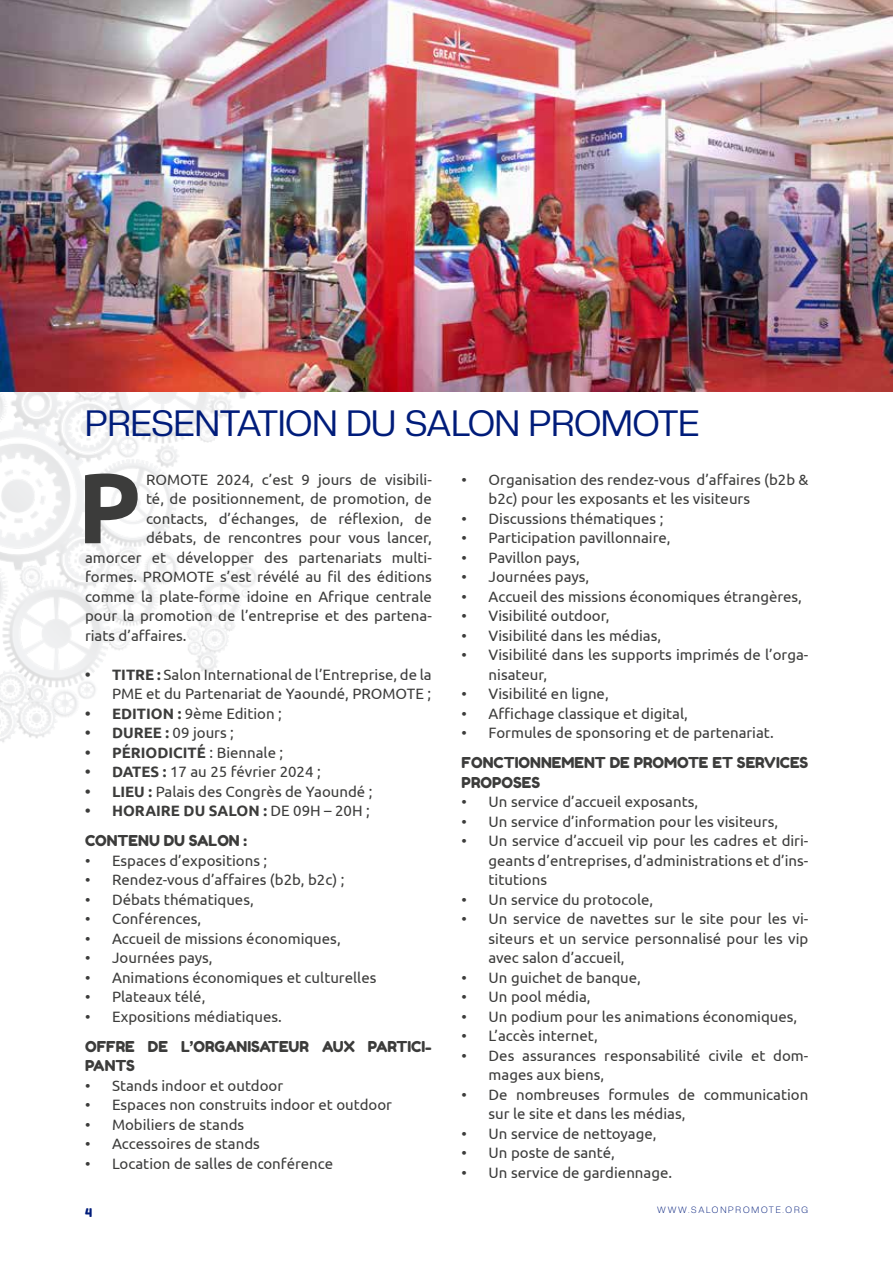
<style>
.page{position:relative;width:893px;height:1263px;background:#fff}
.page>*{position:absolute;margin:0;border:0;box-sizing:border-box;transform-origin:0 0}
.t1{font:700 99.45px "Ubuntu";color:#3c3c3b}
.t2{font:36px "Creato Display";color:#001c7a}
.t3{font:15px/19.5px "Ubuntu";color:#3c3c3b}
.t4{font:15px/19.5px "Fredoka One";color:#3c3c3b}
.t5{font:700 15px "Ubuntu";color:#3c3c3b}
.t6{font:12px "Fredoka One";color:#001c7a}
.t7{font:300 9px "Creato Display";letter-spacing:.2em;color:#001c7a}
.s1{font-weight:700}
.s2{font-weight:400}
</style>
<div class="page">
<img style="left:0;top:391px;width:296px;height:351px">
<img style="left:0;top:0;width:893px;height:391px">
<h2 class="t2" style="left:85px;top:402px;width:616px">PRESENTATION DU SALON PROMOTE</h2>
<h1 class="t1" style="left:77px;top:448px;width:66px">P</h1>
<p class="t3" style="left:146px;top:469px;width:287px">ROMOTE 2024, c’est 9 jours de visibili-</p>
<p class="t3" style="left:146px;top:489px;width:287px">té, de positionnement, de promotion, de</p>
<p class="t3" style="left:146px;top:508px;width:287px">contacts, d’échanges, de réflexion, de</p>
<p class="t3" style="left:146px;top:528px;width:287px">débats, de rencontres pour vous lancer,</p>
<p class="t3" style="left:85px;top:547px;width:348px">amorcer et développer des partenariats multi-</p>
<p class="t3" style="left:85px;top:567px;width:348px">formes. PROMOTE s’est révélé au fil des éditions</p>
<p class="t3" style="left:85px;top:586px;width:348px">comme la plate-forme idoine en Afrique centrale</p>
<p class="t3" style="left:85px;top:606px;width:348px">pour la promotion de l’entreprise et des partena-</p>
<p class="t3" style="left:85px;top:625px;width:103px">riats d’affaires.</p>
<p class="t3" style="left:85px;top:664px;width:348px;text-align:right"><span class="s1">• TITRE :</span> Salon International de l’Entreprise, de la<br>PME et du Partenariat de Yaoundé, PROMOTE ;</p>
<p class="t3" style="left:85px;top:703px;width:198px"><span class="s1">• EDITION :</span> 9ème Edition ;</p>
<p class="t3" style="left:85px;top:723px;width:150px"><span class="s1">• DUREE :</span> 09 jours ;</p>
<p class="t5" style="left:85px;top:743px;width:200px">• PÉRIODICITÉ <span class="s2">: Biennale ;</span></p>
<p class="t3" style="left:85px;top:762px;width:237px"><span class="s1">• DATES :</span> 17 au 25 février 2024 ;</p>
<p class="t3" style="left:85px;top:781px;width:289px"><span class="s1">• LIEU :</span> Palais des Congrès de Yaoundé ;</p>
<p class="t5" style="left:85px;top:802px;width:286px">• HORAIRE DU SALON : <span class="s2">DE 09H – 20H ;</span></p>
<p class="t4" style="left:85px;top:831px;width:164px">CONTENU DU SALON :</p>
<p class="t3" style="left:85px;top:850px;width:184px">• Espaces d’expositions ;</p>
<p class="t3" style="left:85px;top:870px;width:261px">• Rendez-vous d’affaires (b2b, b2c) ;</p>
<p class="t3" style="left:85px;top:889px;width:170px">• Débats thématiques,</p>
<p class="t3" style="left:85px;top:909px;width:118px">• Conférences,</p>
<p class="t3" style="left:85px;top:928px;width:257px">• Accueil de missions économiques,</p>
<p class="t3" style="left:85px;top:948px;width:129px">• Journées pays,</p>
<p class="t3" style="left:85px;top:967px;width:293px">• Animations économiques et culturelles</p>
<p class="t3" style="left:85px;top:987px;width:122px">• Plateaux télé,</p>
<p class="t3" style="left:85px;top:1006px;width:198px">• Expositions médiatiques.</p>
<p class="t4" style="left:85px;top:1036px;width:348px">OFFRE DE L’ORGANISATEUR AUX PARTICI-<br>PANTS</p>
<p class="t3" style="left:85px;top:1075px;width:200px">• Stands indoor et outdoor</p>
<p class="t3" style="left:85px;top:1095px;width:308px">• Espaces non construits indoor et outdoor</p>
<p class="t3" style="left:85px;top:1114px;width:161px">• Mobiliers de stands</p>
<p class="t3" style="left:85px;top:1134px;width:176px">• Accessoires de stands</p>
<p class="t3" style="left:85px;top:1153px;width:250px">• Location de salles de conférence</p>
<p class="t6" style="left:85px;top:1205px;width:9px">4</p>
<p class="t3" style="left:489px;top:469px;width:321px;text-indent:-27px">• Organisation des rendez-vous d’affaires (b2b &amp; b2c) pour les exposants et les visiteurs</p>
<p class="t3" style="left:462px;top:508px;width:203px">• Discussions thématiques ;</p>
<p class="t3" style="left:462px;top:528px;width:210px">• Participation pavillonnaire,</p>
<p class="t3" style="left:462px;top:547px;width:120px">• Pavillon pays,</p>
<p class="t3" style="left:462px;top:567px;width:129px">• Journées pays,</p>
<p class="t3" style="left:462px;top:586px;width:342px">• Accueil des missions économiques étrangères,</p>
<p class="t3" style="left:462px;top:606px;width:149px">• Visibilité outdoor,</p>
<p class="t3" style="left:462px;top:625px;width:201px">• Visibilité dans les médias,</p>
<p class="t3" style="left:489px;top:645px;width:321px;text-indent:-27px">• Visibilité dans les supports imprimés de l’orga&shy;nisateur,</p>
<p class="t3" style="left:462px;top:684px;width:149px">• Visibilité en ligne,</p>
<p class="t3" style="left:462px;top:703px;width:228px">• Affichage classique et digital,</p>
<p class="t3" style="left:462px;top:723px;width:314px">• Formules de sponsoring et de partenariat.</p>
<p class="t4" style="left:462px;top:753px;width:348px">FONCTIONNEMENT DE PROMOTE ET SERVICES<br>PROPOSES</p>
<p class="t3" style="left:462px;top:792px;width:238px">• Un service d’accueil exposants,</p>
<p class="t3" style="left:462px;top:811px;width:318px">• Un service d’information pour les visiteurs,</p>
<p class="t3" style="left:489px;top:831px;width:321px;text-align:justify;text-indent:-27px">• Un service d’accueil vip pour les cadres et diri&shy;geants d’entreprises, d’administrations et d’ins&shy;titutions</p>
<p class="t3" style="left:462px;top:889px;width:193px">• Un service du protocole,</p>
<p class="t3" style="left:489px;top:909px;width:321px;text-align:justify;text-indent:-27px">• Un service de navettes sur le site pour les vi&shy;siteurs et un service personnalisé pour les vip avec salon d’accueil,</p>
<p class="t3" style="left:462px;top:967px;width:181px">• Un guichet de banque,</p>
<p class="t3" style="left:462px;top:987px;width:130px">• Un pool média,</p>
<p class="t3" style="left:462px;top:1006px;width:337px">• Un podium pour les animations économiques,</p>
<p class="t3" style="left:462px;top:1026px;width:138px">• L’accès internet,</p>
<p class="t3" style="left:489px;top:1045px;width:321px;text-indent:-27px">• Des assurances responsabilité civile et dom&shy;mages aux biens,</p>
<p class="t3" style="left:489px;top:1084px;width:321px;text-indent:-27px">• De nombreuses formules de communication sur le site et dans les médias,</p>
<p class="t3" style="left:462px;top:1123px;width:196px">• Un service de nettoyage,</p>
<p class="t3" style="left:462px;top:1143px;width:155px">• Un poste de santé,</p>
<p class="t3" style="left:462px;top:1162px;width:212px">• Un service de gardiennage.</p>
<p class="t7" style="left:657px;top:1204px;width:152px">WWW.SALONPROMOTE.ORG</p>
</div>
